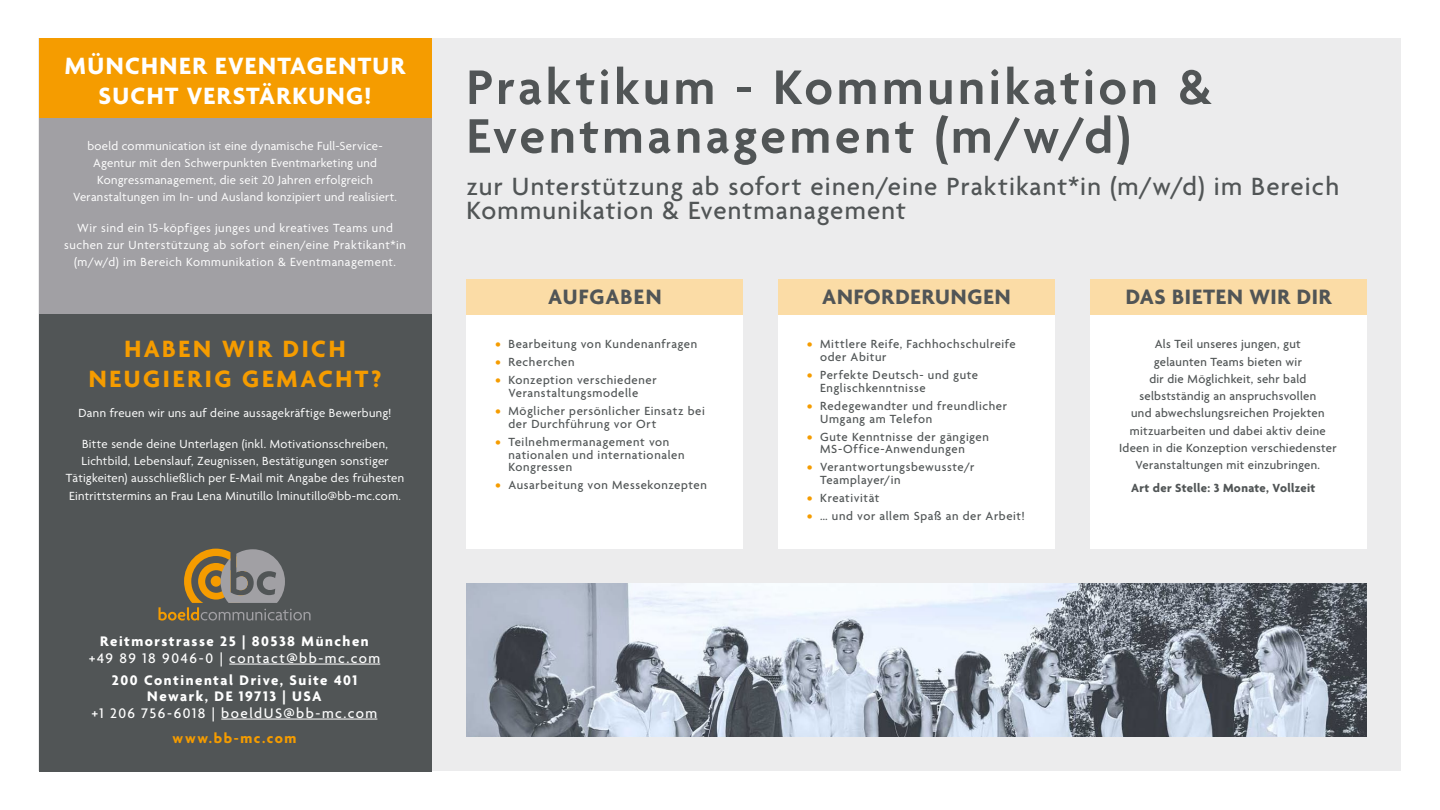
<style>
.page{position:relative;width:1440px;height:810px;background:#fff}
.page>*{position:absolute;margin:0;border:0;box-sizing:border-box;transform-origin:0 0}
.t1{font:600 52.5px/48.8px "Agenda";letter-spacing:.07em;color:#515556}
.t2{font:500 27px/24.8px "Agenda";letter-spacing:.045em;color:#515556}
.t3{font:700 25.5px/30px "Agenda";letter-spacing:.05em;color:#fff;text-align:center}
.t4{font:700 25.5px/30px "Agenda";letter-spacing:.105em;color:#f59c00;text-align:center}
.t5{font:700 22.5px "Agenda";letter-spacing:.04em;color:#515556}
.t6{font:700 15px/16.5px "Agenda";letter-spacing:.1em;color:#fff;text-align:center}
.t7{font:500 15px "Agenda";letter-spacing:.095em;color:#fff}
.t8{font:700 15px "Agenda";letter-spacing:.105em;color:#f59c00}
.t9{font:500 12.75px/12.8px "Agenda";letter-spacing:.045em;color:#515556}
.t10{font:12.75px/17.2px "Agenda";letter-spacing:.025em;color:#fff;text-align:center}
.t11{font:500 12.75px/17.2px "Agenda";letter-spacing:.025em;color:#515556;text-align:center}
.t12{font:12.75px/17.2px "Agenda";letter-spacing:.045em;color:#fff;text-align:center}
.t13{font:700 12.75px "Agenda";letter-spacing:.025em;color:#515556}
.s1{font-weight:700;color:#f59c00}
</style>
<div class="page">
<div style="left:39px;top:39px;width:1362px;height:732px;background:#ececed"></div>
<div style="left:467px;top:279px;width:276px;height:269px;background:#fff"></div>
<div style="left:1090px;top:279px;width:276px;height:269px;background:#fff"></div>
<div style="left:778px;top:279px;width:277px;height:269px;background:#fff"></div>
<div style="left:467px;top:279px;width:276px;height:35px;background:#fbdca6"></div>
<div style="left:778px;top:279px;width:277px;height:35px;background:#fbdca6"></div>
<div style="left:1090px;top:279px;width:276px;height:35px;background:#fbdca6"></div>
<img style="left:467px;top:583px;width:899px;height:153px">
<div style="left:39px;top:39px;width:393px;height:80px;background:#f59c00"></div>
<div style="left:39px;top:314px;width:393px;height:457px;background:#515556"></div>
<div style="left:39px;top:119px;width:393px;height:195px;background:#a1a0a4"></div>
<svg style="left:159px;top:549px;width:152px;height:72px"></svg>
<hr style="left:229px;top:664px;width:151px;height:1px;background:#fff">
<hr style="left:221px;top:719px;width:156px;height:1px;background:#fff">
<h3 class="t3" style="left:65px;top:53px;width:342px">MÜNCHNER EVENTAGENTUR<br>SUCHT VERSTÄRKUNG!</h3>
<p class="t10" style="left:73px;top:138px;width:325px">boeld communication ist eine dynamische Full-Service-Agentur mit den Schwerpunkten Eventmarketing und Kongressmanagement, die seit 20 Jahren erfolgreich Veranstaltungen im In- und Ausland konzipiert und realisiert.</p>
<p class="t12" style="left:64px;top:220px;width:343px">Wir sind ein 15-köpfiges junges und kreatives Teams und suchen zur Unterstützung ab sofort einen/eine Praktikant*in (m/w/d) im Bereich Kommunikation &amp; Eventmanagement.</p>
<h3 class="t4" style="left:89px;top:335px;width:294px">HABEN WIR DICH<br>NEUGIERIG GEMACHT?</h3>
<p class="t10" style="left:79px;top:405px;width:314px">Dann freuen wir uns auf deine aussagekräftige Bewerbung!</p>
<p class="t10" style="left:66px;top:436px;width:340px">Bitte sende deine Unterlagen (inkl. Motivationsschreiben, Lichtbild, Lebenslauf, Zeugnissen, Bestätigungen sonstiger Tätigkeiten) ausschließlich per E-Mail mit Angabe des frühesten Eintrittstermins an Frau Lena Minutillo lminutillo@bb-mc.com.</p>
<p class="t6" style="left:100px;top:634px;width:270px">Reitmorstrasse 25 | 80538 München</p>
<p class="t7" style="left:89px;top:650px;width:293px">+49 89 18 9046-0 | contact@bb-mc.com</p>
<p class="t6" style="left:112px;top:673px;width:247px">200 Continental Drive, Suite 401<br>Newark, DE 19713 | USA</p>
<p class="t7" style="left:92px;top:705px;width:287px">+1 206 756-6018 | boeldUS@bb-mc.com</p>
<p class="t8" style="left:173px;top:730px;width:125px">www.bb-mc.com</p>
<h1 class="t1" style="left:467px;top:66px;width:747px">Praktikum - Kommunikation &amp;<br>Eventmanagement (m/w/d)</h1>
<h2 class="t2" style="left:467px;top:175px;width:874px">zur Unterstützung ab sofort einen/eine Praktikant*in (m/w/d) im Bereich<br>Kommunikation &amp; Eventmanagement</h2>
<h3 class="t5" style="left:548px;top:284px;width:115px">AUFGABEN</h3>
<h3 class="t5" style="left:822px;top:284px;width:190px">ANFORDERUNGEN</h3>
<h3 class="t5" style="left:1126px;top:284px;width:207px">DAS BIETEN WIR DIR</h3>
<p class="t9" style="left:820px;top:339px;width:197px;text-indent:-13px"><span class="s1">•</span> Mittlere Reife, Fachhochschulreife oder Abitur</p>
<p class="t9" style="left:820px;top:370px;width:159px;text-indent:-13px"><span class="s1">•</span> Perfekte Deutsch- und gute<br>Englischkenntnisse</p>
<p class="t9" style="left:820px;top:400px;width:189px;text-indent:-13px"><span class="s1">•</span> Redegewandter und freundlicher<br>Umgang am Telefon</p>
<p class="t9" style="left:820px;top:431px;width:170px;text-indent:-13px"><span class="s1">•</span> Gute Kenntnisse der gängigen<br>MS-Office-Anwendungen</p>
<p class="t9" style="left:820px;top:462px;width:156px;text-indent:-13px"><span class="s1">•</span> Verantwortungsbewusste/r<br>Teamplayer/in</p>
<p class="t9" style="left:807px;top:493px;width:74px"><span class="s1">•</span> Kreativität</p>
<p class="t9" style="left:807px;top:511px;width:219px"><span class="s1">•</span> … und vor allem Spaß an der Arbeit!</p>
<p class="t11" style="left:1119px;top:336px;width:219px">Als Teil unseres jungen, gut<br>gelaunten Teams bieten wir<br>dir die Möglichkeit, sehr bald selbstständig an anspruchsvollen<br>und abwechslungsreichen Projekten mitzuarbeiten und dabei aktiv deine Ideen in die Konzeption verschiedenster Veranstaltungen mit einzubringen.</p>
<p class="t9" style="left:496px;top:339px;width:203px"><span class="s1">•</span> Bearbeitung von Kundenanfragen</p>
<p class="t9" style="left:496px;top:357px;width:81px"><span class="s1">•</span> Recherchen</p>
<p class="t9" style="left:496px;top:375px;width:163px;text-align:center"><span class="s1">•</span> Konzeption verschiedener<br>Veranstaltungsmodelle</p>
<p class="t9" style="left:509px;top:406px;width:198px;text-indent:-13px"><span class="s1">•</span> Möglicher persönlicher Einsatz bei der Durchführung vor Ort</p>
<p class="t9" style="left:509px;top:436px;width:178px;text-indent:-13px"><span class="s1">•</span> Teilnehmermanagement von nationalen und internationalen<br>Kongressen</p>
<p class="t9" style="left:496px;top:480px;width:213px"><span class="s1">•</span> Ausarbeitung von Messekonzepten</p>
<p class="t13" style="left:1131px;top:481px;width:186px">Art der Stelle: 3 Monate, Vollzeit</p>
</div>
